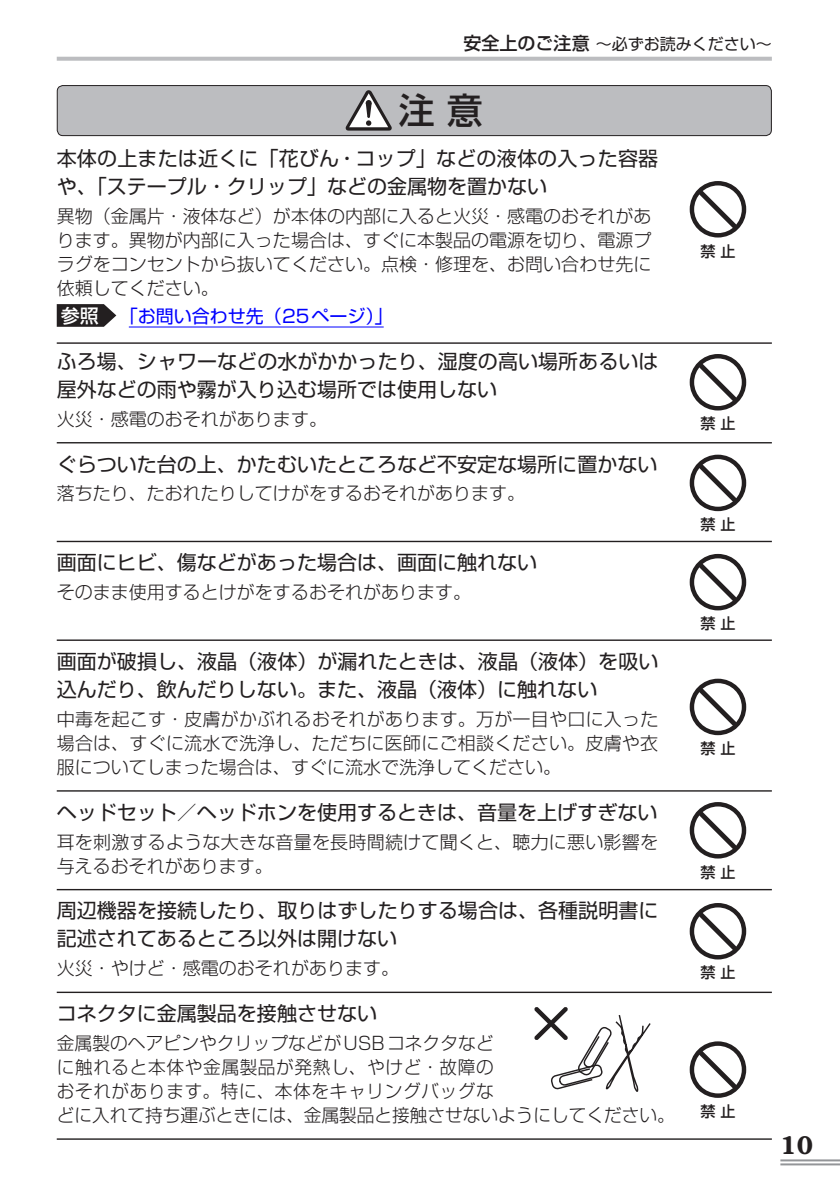
<style>
.page{position:relative;width:840px;height:1191px;background:#fff}
.page>*{position:absolute;margin:0;border:0;box-sizing:border-box;transform-origin:0 0}
.t1{font:500 36px "Shin Go Pro";color:#231f20}
.t2{font:600 24px "Souvenir Std";color:#231f20}
.t3{font:20px/28px "Shin Go Pro";color:#231f20}
.t4{font:300 18px/24px "Shin Go Pro";color:#231f20;text-align:justify}
.t5{font:18px "Shin Go Pro";color:#00f}
.t6{font:16px "Shin Go Pro";color:#231f20}
.t7{font:500 15px "Shin Go Pro";color:#231f20}
.s1{font-weight:500;font-size:18px}
.s2{font-weight:500;font-size:19px;color:#fff}
</style>
<div class="page">
<svg style="left:57px;top:57px;width:714px;height:4px;background:#c0c1c4"></svg>
<svg style="left:780px;top:1161px;width:59px;height:1px"></svg>
<hr style="left:780px;top:1159px;width:59px;height:2px;background:#939598">
<hr style="left:780px;top:1163px;width:59px;height:2px;background:#939598">
<hr style="left:57px;top:342px;width:714px;height:2px;background:#231f20">
<hr style="left:129px;top:327px;width:254px;height:1px;background:#00f">
<hr style="left:57px;top:442px;width:714px;height:1px;background:#231f20">
<hr style="left:57px;top:541px;width:714px;height:1px;background:#231f20">
<hr style="left:57px;top:639px;width:714px;height:2px;background:#231f20">
<hr style="left:57px;top:790px;width:714px;height:1px;background:#231f20">
<hr style="left:57px;top:889px;width:714px;height:1px;background:#231f20">
<hr style="left:57px;top:991px;width:714px;height:2px;background:#231f20">
<hr style="left:57px;top:1138px;width:714px;height:1px;background:#231f20">
<div style="left:57px;top:86px;width:714px;height:50px;background:#bcbdc0;border-radius:6px"></div>
<svg style="left:345px;top:90px;width:47px;height:41px"></svg>
<div style="left:57px;top:85px;width:714px;height:51px;border:1px solid #231f20;border-radius:6px"></div>
<svg style="left:57px;top:304px;width:59px;height:23px"></svg>
<svg style="left:689px;top:181px;width:56px;height:56px"></svg>
<svg style="left:693px;top:185px;width:48px;height:48px"></svg>
<svg style="left:696px;top:189px;width:42px;height:41px"></svg>
<svg style="left:689px;top:354px;width:56px;height:56px"></svg>
<svg style="left:693px;top:358px;width:48px;height:48px"></svg>
<svg style="left:696px;top:362px;width:42px;height:41px"></svg>
<svg style="left:689px;top:455px;width:56px;height:56px"></svg>
<svg style="left:693px;top:459px;width:48px;height:48px"></svg>
<svg style="left:696px;top:462px;width:42px;height:42px"></svg>
<svg style="left:689px;top:678px;width:56px;height:57px"></svg>
<svg style="left:693px;top:683px;width:48px;height:47px"></svg>
<svg style="left:696px;top:686px;width:42px;height:42px"></svg>
<svg style="left:689px;top:554px;width:56px;height:56px"></svg>
<svg style="left:693px;top:558px;width:48px;height:48px"></svg>
<svg style="left:696px;top:561px;width:42px;height:42px"></svg>
<svg style="left:689px;top:802px;width:56px;height:56px"></svg>
<svg style="left:693px;top:806px;width:48px;height:48px"></svg>
<svg style="left:696px;top:809px;width:42px;height:42px"></svg>
<svg style="left:689px;top:903px;width:56px;height:56px"></svg>
<svg style="left:693px;top:907px;width:48px;height:48px"></svg>
<svg style="left:696px;top:910px;width:42px;height:42px"></svg>
<svg style="left:689px;top:1041px;width:56px;height:56px"></svg>
<svg style="left:693px;top:1045px;width:48px;height:48px"></svg>
<svg style="left:696px;top:1049px;width:42px;height:41px"></svg>
<svg style="left:534px;top:1007px;width:117px;height:85px"></svg>
<p class="t6" style="left:463px;top:30px;width:309px"><span class="s1">安全上のご注意</span> 〜必ずお読みください〜</p>
<h1 class="t1" style="left:398px;top:81px;width:85px">注 意</h1>
<p class="t3" style="left:57px;top:142px;width:602px">本体の上または近くに「花びん・コップ」などの液体の入った容器や、「ステープル・クリップ」などの金属物を置かない</p>
<p class="t4" style="left:57px;top:202px;width:595px">異物（金属片・液体など）が本体の内部に入ると火災・感電のおそれがあります。異物が内部に入った場合は、すぐに本製品の電源を切り、電源プラグをコンセントから抜いてください。点検・修理を、お問い合わせ先に依頼してください。</p>
<p class="t5" style="left:61px;top:301px;width:333px"><span class="s2">参照</span> 「お問い合わせ先（25ページ）」</p>
<p class="t3" style="left:57px;top:345px;width:603px">ふろ場、シャワーなどの水がかかったり、湿度の高い場所あるいは屋外などの雨や霧が入り込む場所では使用しない</p>
<p class="t4" style="left:57px;top:405px;width:271px">火災・感電のおそれがあります。</p>
<p class="t3" style="left:57px;top:447px;width:601px">ぐらついた台の上、かたむいたところなど不安定な場所に置かない</p>
<p class="t4" style="left:57px;top:479px;width:469px">落ちたり、たおれたりしてけがをするおそれがあります。</p>
<p class="t3" style="left:57px;top:546px;width:481px">画面にヒビ、傷などがあった場合は、画面に触れない</p>
<p class="t4" style="left:57px;top:578px;width:415px">そのまま使用するとけがをするおそれがあります。</p>
<p class="t3" style="left:57px;top:645px;width:603px">画面が破損し、液晶（液体）が漏れたときは、液晶（液体）を吸い込んだり、飲んだりしない。また、液晶（液体）に触れない</p>
<p class="t4" style="left:57px;top:705px;width:603px">中毒を起こす・皮膚がかぶれるおそれがあります。万が一目や口に入った場合は、すぐに流水で洗浄し、ただちに医師にご相談ください。皮膚や衣服についてしまった場合は、すぐに流水で洗浄してください。</p>
<p class="t3" style="left:57px;top:795px;width:601px">ヘッドセット／ヘッドホンを使用するときは、音量を上げすぎない</p>
<p class="t4" style="left:57px;top:827px;width:602px">耳を刺激するような大きな音量を長時間続けて聞くと、聴力に悪い影響を与えるおそれがあります。</p>
<p class="t3" style="left:57px;top:894px;width:603px">周辺機器を接続したり、取りはずしたりする場合は、各種説明書に記述されてあるところ以外は開けない</p>
<p class="t4" style="left:57px;top:954px;width:343px">火災・やけど・感電のおそれがあります。</p>
<p class="t3" style="left:57px;top:997px;width:321px">コネクタに金属製品を接触させない</p>
<p class="t4" style="left:57px;top:1029px;width:619px;text-align:left">金属製のヘアピンやクリップなどがUSBコネクタなど<br>に触れると本体や金属製品が発熱し、やけど・故障の<br>おそれがあります。特に、本体をキャリングバッグな<br>どに入れて持ち運ぶときには、金属製品と接触させないようにしてください。</p>
<p class="t7" style="left:700px;top:238px;width:36px">禁 止</p>
<p class="t7" style="left:700px;top:411px;width:36px">禁 止</p>
<p class="t7" style="left:700px;top:512px;width:36px">禁 止</p>
<p class="t7" style="left:700px;top:611px;width:36px">禁 止</p>
<p class="t7" style="left:700px;top:736px;width:36px">禁 止</p>
<p class="t7" style="left:700px;top:859px;width:36px">禁 止</p>
<p class="t7" style="left:700px;top:960px;width:36px">禁 止</p>
<p class="t7" style="left:700px;top:1098px;width:36px">禁 止</p>
<h2 class="t2" style="left:780px;top:1130px;width:34px">10</h2>
</div>
